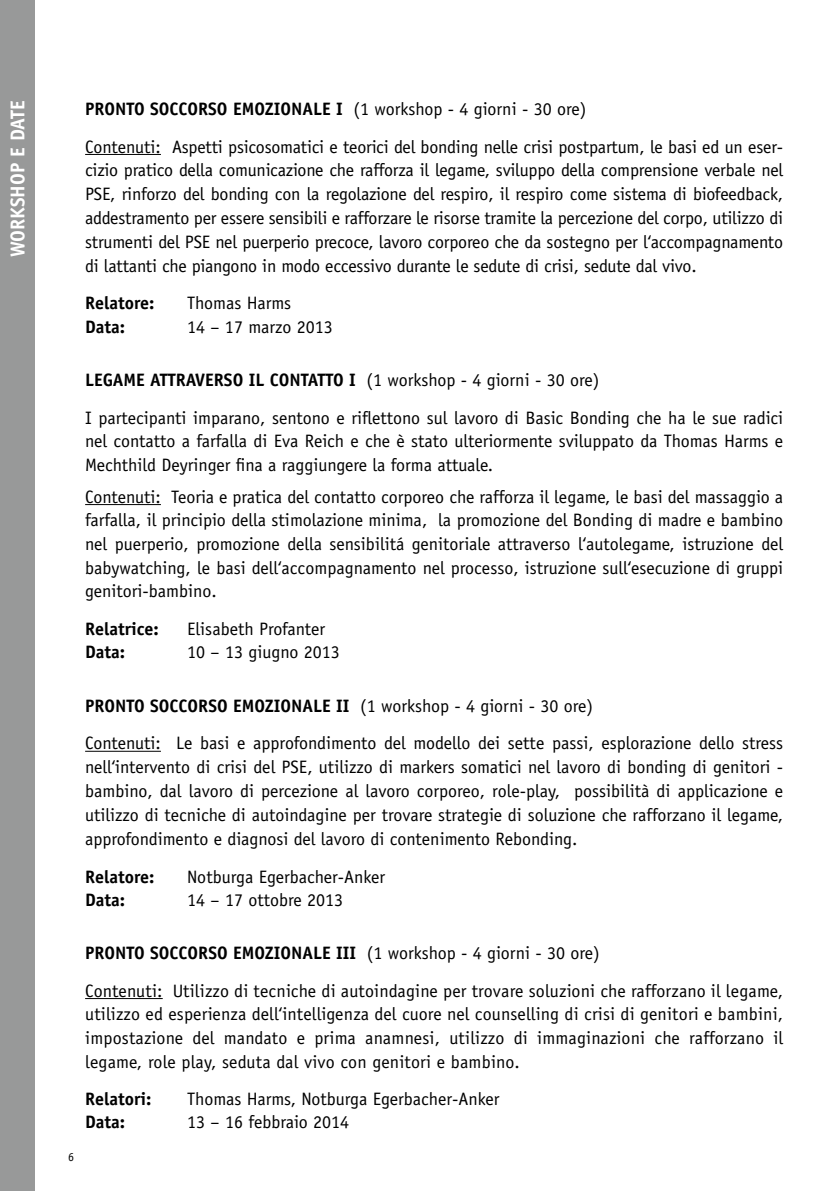
<style>
.page{position:relative;width:840px;height:1191px;background:#fff}
.page>*{position:absolute;margin:0;border:0;box-sizing:border-box;transform-origin:0 0}
.t1{font:700 20px "Officina Sans";color:#fff}
.t2{font:18px/23.8px "Officina Sans";color:#000}
.t3{font:700 18px/23px "Officina Sans";color:#000}
.t4{font:12px "Officina Sans";color:#000}
.s1{font-weight:700}
.s2{font-weight:400}
</style>
<div class="page">
<hr style="left:85px;top:154px;width:76px;height:1px;background:#000">
<hr style="left:85px;top:504px;width:76px;height:1px;background:#000">
<hr style="left:85px;top:751px;width:76px;height:1px;background:#000">
<hr style="left:85px;top:998px;width:78px;height:1px;background:#000">
<div style="left:0;top:0;width:34px;height:1191px;background:#989999"></div>
<p class="t1" style="left:5px;top:257px;width:158px;rotate:-90deg">WORKSHOP E DATE</p>
<p class="t2" style="left:85px;top:90px;width:699px;line-height:37.8px"><span class="s1">PRONTO SOCCORSO EMOZIONALE I</span> (1 workshop - 4 giorni - 30 ore)<br>Contenuti: Aspetti psicosomatici e teorici del bonding nelle crisi postpartum, le basi ed un eser-</p>
<p class="t2" style="left:85px;top:158px;width:699px;text-align:justify">cizio pratico della comunicazione che rafforza il legame, sviluppo della comprensione verbale nel PSE, rinforzo del bonding con la regolazione del respiro, il respiro come sistema di biofeedback, addestramento per essere sensibili e rafforzare le risorse tramite la percezione del corpo, utilizzo di strumenti del PSE nel puerperio precoce, lavoro corporeo che da sostegno per l‘accompagnamento di lattanti che piangono in modo eccessivo durante le sedute di crisi, sedute dal vivo.</p>
<p class="t3" style="left:85px;top:292px;width:207px">RELATORE: <span class="s2">Thomas Harms<br></span>DATA:</p>
<p class="t2" style="left:187px;top:314px;width:147px">14 – 17 marzo 2013</p>
<p class="t2" style="left:85px;top:361px;width:699px;line-height:37.6px"><span class="s1">LEGAME ATTRAVERSO IL CONTATTO I</span> (1 workshop - 4 giorni - 30 ore)<br>I partecipanti imparano, sentono e riflettono sul lavoro di Basic Bonding che ha le sue radici</p>
<p class="t2" style="left:85px;top:429px;width:699px">nel contatto a farfalla di Eva Reich e che è stato ulteriormente sviluppato da Thomas Harms e<br>Mechthild Deyringer fina a raggiungere la forma attuale.</p>
<p class="t2" style="left:85px;top:485px;width:699px;text-align:justify">Contenuti: Teoria e pratica del contatto corporeo che rafforza il legame, le basi del massaggio a farfalla, il principio della stimolazione minima, la promozione del Bonding di madre e bambino nel puerperio, promozione della sensibilitá genitoriale attraverso l‘autolegame, istruzione del babywatching, le basi dell‘accompagnamento nel processo, istruzione sull‘esecuzione di gruppi genitori-bambino.</p>
<p class="t2" style="left:85px;top:617px;width:241px;line-height:23px"><span class="s1">RELATRICE:</span> Elisabeth Profanter<br><span class="s1">DATA:</span></p>
<p class="t2" style="left:187px;top:640px;width:154px">10 – 13 giugno 2013</p>
<p class="t2" style="left:85px;top:686px;width:699px;line-height:37.8px"><span class="s1">PRONTO SOCCORSO EMOZIONALE II</span> (1 workshop - 4 giorni - 30 ore)<br>Contenuti: Le basi e approfondimento del modello dei sette passi, esplorazione dello stress</p>
<p class="t2" style="left:85px;top:755px;width:699px;text-align:justify">nell‘intervento di crisi del PSE, utilizzo di markers somatici nel lavoro di bonding di genitori - bambino, dal lavoro di percezione al lavoro corporeo, role-play, possibilità di applicazione e utilizzo di tecniche di autoindagine per trovare strategie di soluzione che rafforzano il legame, approfondimento e diagnosi del lavoro di contenimento Rebonding.</p>
<p class="t2" style="left:85px;top:865px;width:301px;line-height:23px"><span class="s1">RELATORE:</span> Notburga Egerbacher-Anker<br><span class="s1">DATA:</span></p>
<p class="t2" style="left:187px;top:887px;width:157px">14 – 17 ottobre 2013</p>
<p class="t4" style="left:68px;top:1150px;width:7px">6</p>
<p class="t2" style="left:85px;top:934px;width:699px;line-height:37.6px;text-indent:281px">(1 workshop - 4 giorni - 30 ore)<br>Contenuti: Utilizzo di tecniche di autoindagine per trovare soluzioni che rafforzano il legame,</p>
<p class="t2" style="left:85px;top:1002px;width:699px;text-align:justify">utilizzo ed esperienza dell‘intelligenza del cuore nel counselling di crisi di genitori e bambini, impostazione del mandato e prima anamnesi, utilizzo di immaginazioni che rafforzano il legame, role play, seduta dal vivo con genitori e bambino.</p>
<p class="t2" style="left:85px;top:1087px;width:415px;line-height:23px"><span class="s1">RELATORI:</span> Thomas Harms, Notburga Egerbacher-Anker<br><span class="s1">DATA:</span></p>
<p class="t3" style="left:85px;top:941px;width:258px">PRONTO SOCCORSO EMOZIONALE III</p>
<p class="t2" style="left:187px;top:1110px;width:163px">13 – 16 febbraio 2014</p>
</div>
